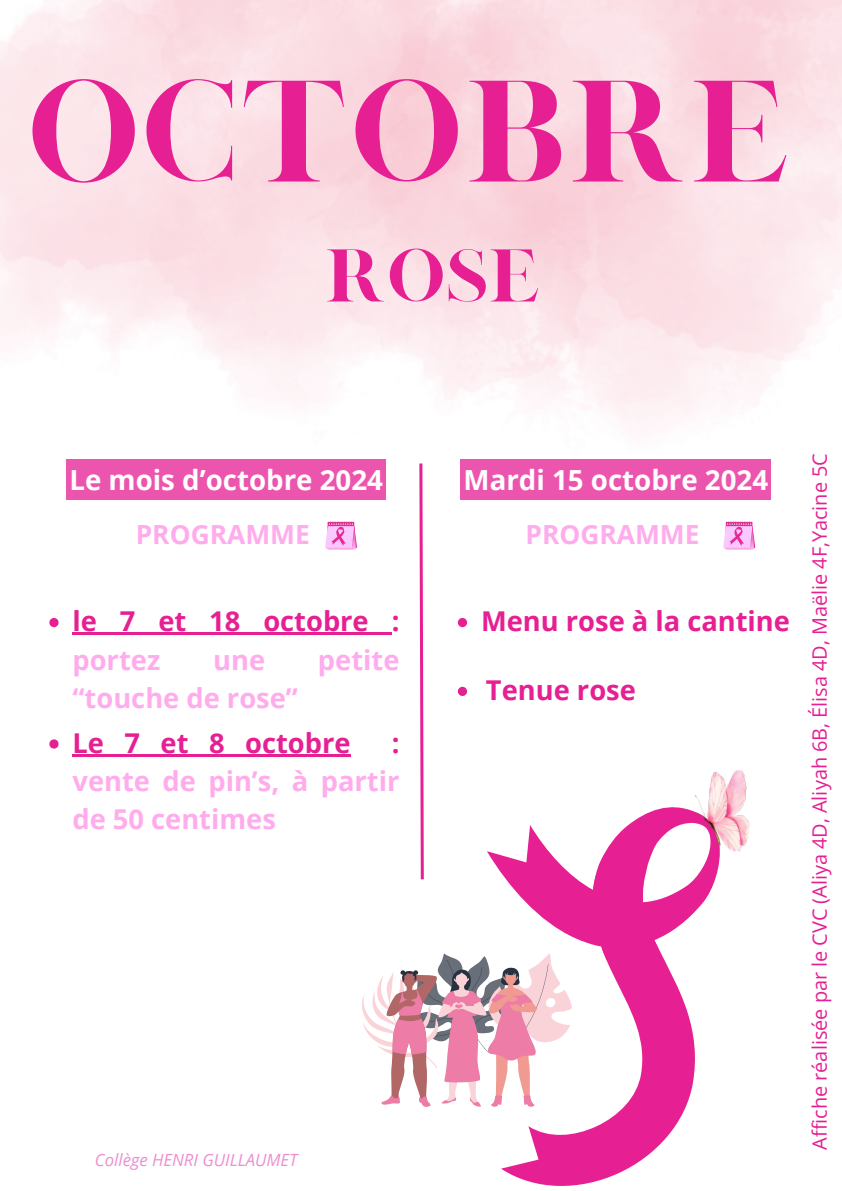
<style>
.page{position:relative;width:842px;height:1191px;background:#fff}
.page>*{position:absolute;margin:0;border:0;box-sizing:border-box;transform-origin:0 0}
.t1{font:116.8px "London";color:#e61f93}
.t2{font:60.3px "London";color:#e61f93}
.t3{font:700 27.7px "Open Sans";color:#fff}
.t4{font:700 27.3px/38.1px "Open Sans";color:#ffacec;text-align:justify}
.t5{font:700 27.3px "Open Sans";color:#e61f93}
.t6{font:700 26.3px "Open Sans";color:#ffacec}
.t7{font:19.9px "Open Sans";color:#e61f93}
.t8{font:italic 16.8px "Open Sans";color:#ec8fd0}
.s1{color:#e61f93}
</style>
<div class="page">
<img style="left:0;top:0;width:842px;height:463px">
<svg style="left:418px;top:460px;width:7px;height:420px"></svg>
<svg style="left:723px;top:521px;width:32px;height:29px"></svg>
<svg style="left:49px;top:739px;width:10px;height:9px"></svg>
<hr style="left:72px;top:754px;width:279px;height:2px;background:#e61f93">
<svg style="left:325px;top:521px;width:32px;height:29px"></svg>
<svg style="left:487px;top:807px;width:233px;height:379px"></svg>
<svg style="left:591px;top:873px;width:57px;height:32px;background:#e8349d"></svg>
<svg style="left:601px;top:939px;width:58px;height:23px"></svg>
<svg style="left:362px;top:953px;width:210px;height:153px"></svg>
<img style="left:690px;top:770px;width:60px;height:82px">
<svg style="left:458px;top:686px;width:9px;height:10px"></svg>
<div style="left:461px;top:459px;width:310px;height:40px;background:#ec55ad"></div>
<div style="left:67px;top:459px;width:319px;height:40px;background:#ec55ad"></div>
<svg style="left:458px;top:618px;width:9px;height:9px"></svg>
<svg style="left:49px;top:618px;width:10px;height:9px"></svg>
<hr style="left:72px;top:632px;width:320px;height:3px;background:#e61f93">
<h6 class="t1" style="left:27px;top:52px;width:767px">OCTOBRE</h6>
<h4 class="t2" style="left:324px;top:234px;width:219px">ROSE</h4>
<h3 class="t3" style="left:69px;top:460px;width:315px">Le mois d’octobre 2024</h3>
<h4 class="t3" style="left:464px;top:460px;width:306px">Mardi 15 octobre 2024</h4>
<h3 class="t6" style="left:136px;top:516px;width:176px">PROGRAMME</h3>
<p class="t6" style="left:525px;top:516px;width:176px">PROGRAMME</p>
<p class="t5" style="left:72px;top:602px;width:328px">le 7 et 18 octobre :</p>
<p class="t5" style="left:481px;top:602px;width:310px">Menu rose à la cantine</p>
<p class="t4" style="left:72px;top:639px;width:89px">portez</p>
<p class="t4" style="left:213px;top:639px;width:53px">une</p>
<p class="t4" style="left:318px;top:639px;width:83px">petite</p>
<p class="t4" style="left:72px;top:678px;width:227px">“touche de rose”</p>
<h2 class="t5" style="left:486px;top:671px;width:151px">Tenue rose</h2>
<p class="t5" style="left:72px;top:723px;width:280px">Le 7 et 8 octobre</p>
<p class="t4" style="left:72px;top:723px;width:328px;text-indent:319px"><span class="s1">: </span>vente de pin’s, à partir de 50 centimes</p>
<p class="t8" style="left:95px;top:1147px;width:204px">Collège HENRI GUILLAUMET</p>
<p class="t7" style="left:805px;top:1149px;width:698px;rotate:-90deg">Affiche réalisée par le CVC (Aliya 4D, Aliyah 6B, Élisa 4D, Maëlie 4F,Yacine 5C</p>
</div>
